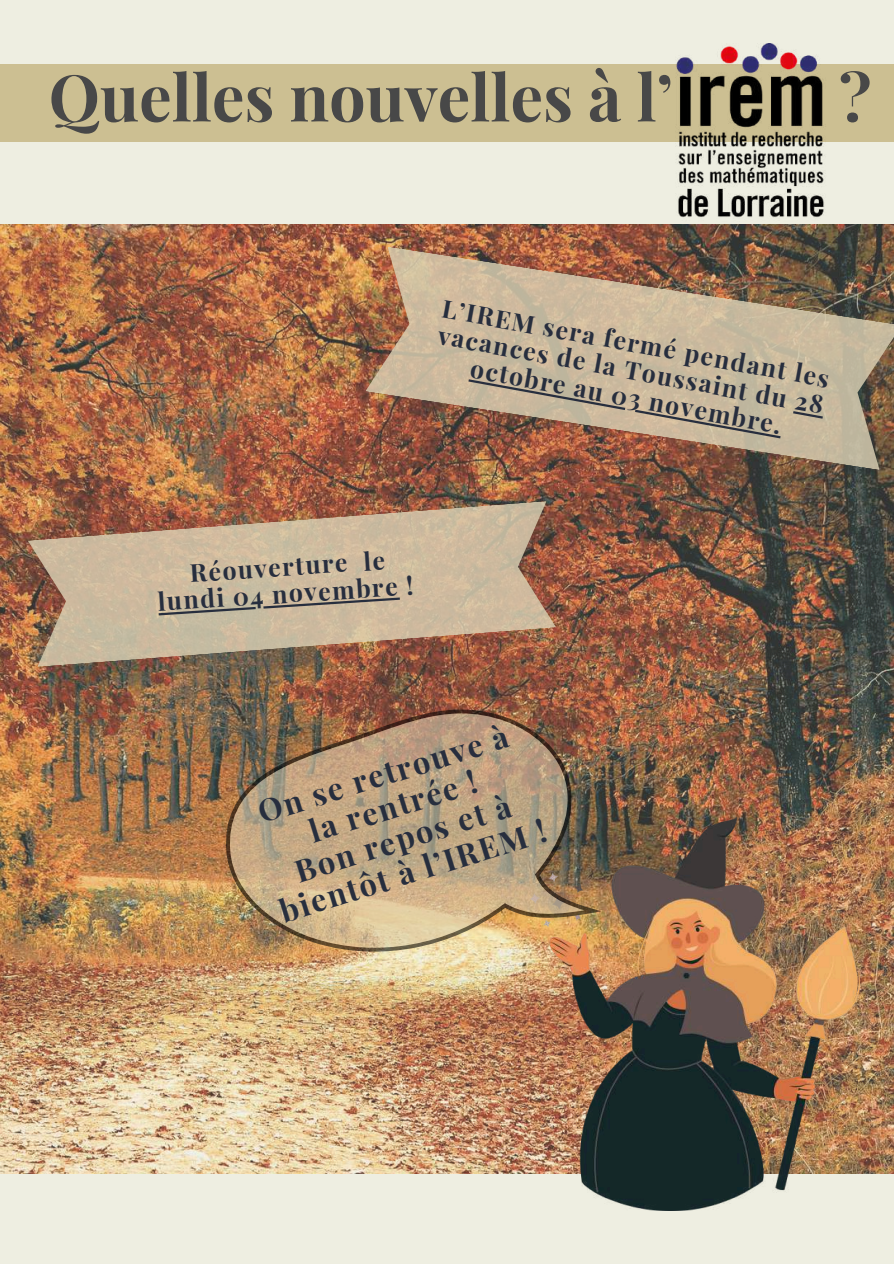
<style>
.page{position:relative;width:894px;height:1264px;background:#fff}
.page>*{position:absolute;margin:0;border:0;box-sizing:border-box;transform-origin:0 0}
.t1{font:700 64.65px "Playfair Display";color:#484848}
.t2{font:700 30.75px/33.8px "Playfair Display";color:#272e3e;text-align:center}
.t3{font:700 24.75px/27px "Playfair Display";color:#272e3e;text-align:center}
</style>
<div class="page">
<div style="left:0;top:0;width:893px;height:1263px;background:#eeeee1"></div>
<div style="left:0;top:65px;width:893px;height:77px;background:#ccbf92"></div>
<img style="left:675px;top:44px;width:150px;height:181px">
<img style="left:0;top:225px;width:893px;height:948px">
<img style="left:28px;top:501px;width:528px;height:166px">
<img style="left:529px;top:818px;width:330px;height:392px">
<img style="left:365px;top:246px;width:528px;height:224px">
<img style="left:226px;top:709px;width:374px;height:242px">
<svg style="left:792px;top:411px;width:30px;height:7px"></svg>
<svg style="left:468px;top:379px;width:312px;height:59px;background:#b8a28a"></svg>
<svg style="left:158px;top:597px;width:242px;height:18px;background:#b7a993"></svg>
<h1 class="t1" style="left:49px;top:52px;width:625px">Quelles nouvelles à l’</h1>
<h1 class="t1" style="left:838px;top:52px;width:34px">?</h1>
<p class="t3" style="left:444px;top:295px;width:394px;rotate:10deg">L’IREM sera fermé pendant les vacances de la Toussaint du 28 octobre au 03 novembre.</p>
<p class="t3" style="left:155px;top:561px;width:257px;rotate:-4deg">Réouverture le lundi 04 novembre !</p>
<p class="t2" style="left:245px;top:796px;width:278px;rotate:-17deg">On se retrouve à la rentrée !<br>Bon repos et à bientôt à l’IREM !</p>
</div>
